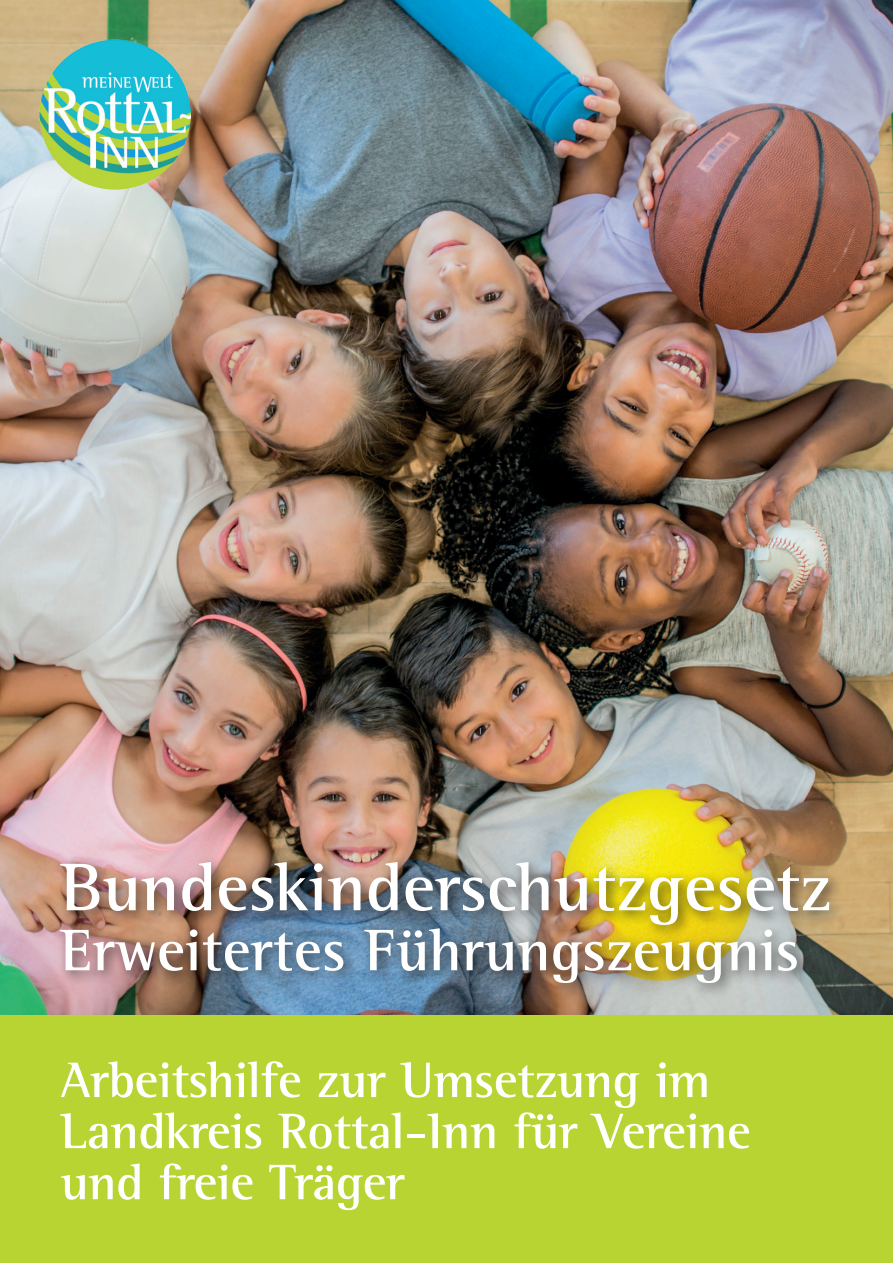
<style>
.page{position:relative;width:893px;height:1263px;background:#fff}
.page>*{position:absolute;margin:0;border:0;box-sizing:border-box;transform-origin:0 0}
.t1{font:700 69px "Rotis Semi Serif Std";color:#fff}
.t2{font:700 60px "Rotis Semi Serif Std";color:#fff}
.t3{font:700 51.15px/51.2px "Rotis Semi Serif Std";letter-spacing:-.01em;color:#fff}
</style>
<div class="page">
<img style="left:0;top:0;width:893px;height:1015px">
<div style="left:0;top:1015px;width:893px;height:248px;background:#b8d432"></div>
<img style="left:39px;top:39px;width:151px;height:151px">
<div style="left:54px;top:855px;width:791px;height:144px;background:#231f20;opacity:.75"></div>
<h1 class="t1" style="left:60px;top:846px;width:772px">Bundeskinderschutzgesetz</h1>
<p class="t2" style="left:60px;top:914px;width:741px">Erweitertes Führungszeugnis</p>
<p class="t3" style="left:60px;top:1054px;width:692px">Arbeitshilfe zur Umsetzung im<br>Landkreis Rottal-Inn für Vereine und freie Träger</p>
</div>
